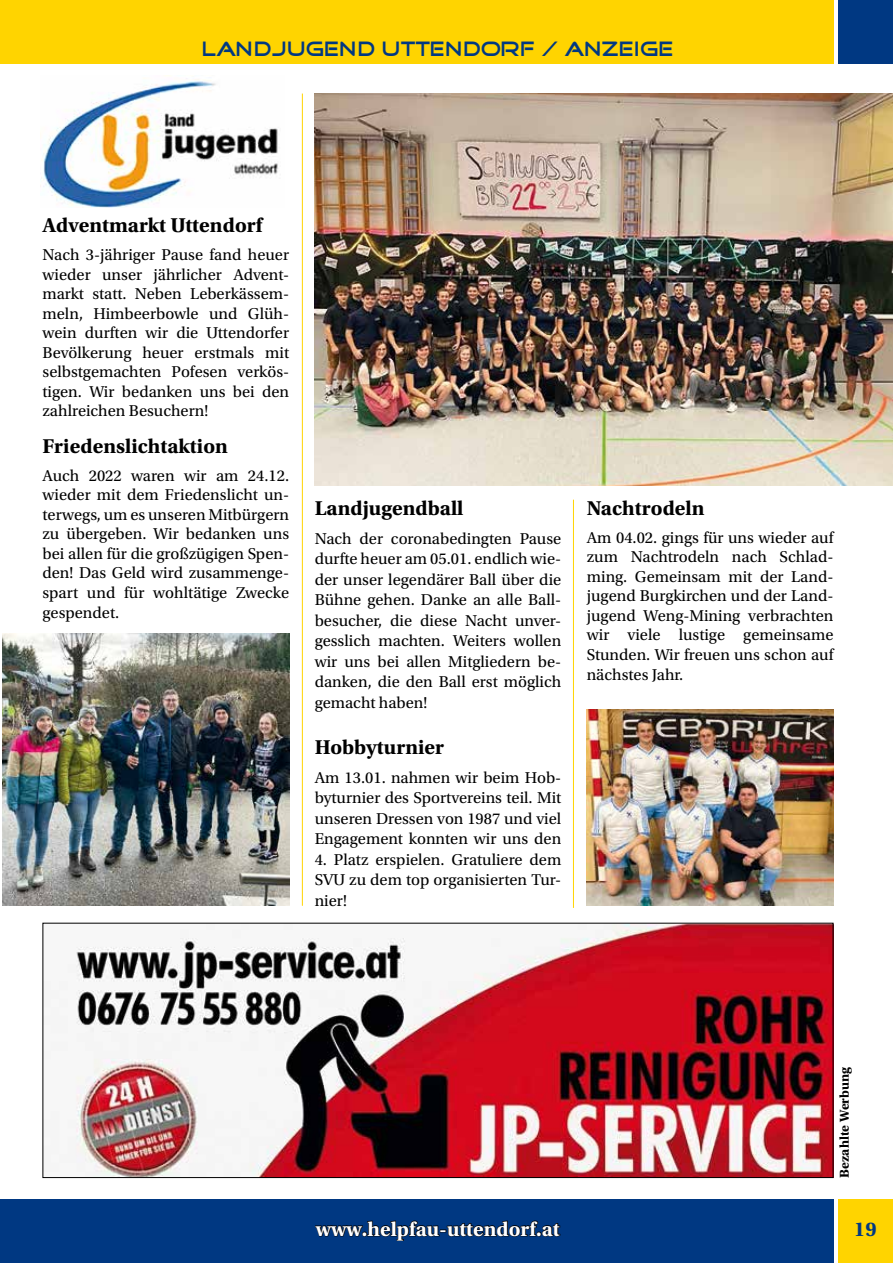
<style>
.page{position:relative;width:893px;height:1263px;background:#fff}
.page>*{position:absolute;margin:0;border:0;box-sizing:border-box;transform-origin:0 0}
.t1{font:700 21px "Utopia Std";color:#000}
.t2{font:21px "Good Times";color:#003882}
.t3{font:700 21px "Utopia Std";color:#fff}
.t4{font:700 21px "Utopia Std";color:#003882}
.t5{font:16.5px/19.5px "Utopia Std";color:#000;text-align:justify}
.t6{font:700 13.5px "Utopia Std";color:#000}
</style>
<div class="page">
<div style="left:0;top:0;width:833px;height:64px;background:#ffd400"></div>
<div style="left:0;top:1199px;width:833px;height:64px;background:#003882"></div>
<div style="left:838px;top:1199px;width:55px;height:64px;background:#ffd400"></div>
<svg style="left:315px;top:1220px;width:246px;height:21px"></svg>
<div style="left:838px;top:0;width:55px;height:64px;background:#003882"></div>
<img style="left:315px;top:94px;width:578px;height:392px">
<img style="left:75px;top:925px;width:756px;height:251px">
<div style="left:43px;top:923px;width:790px;height:255px;border:1px solid #000"></div>
<img style="left:40px;top:75px;width:238px;height:133px">
<hr style="left:302px;top:94px;width:1px;height:812px;background:#ffd400">
<hr style="left:573px;top:500px;width:1px;height:408px;background:#ffd400">
<img style="left:2px;top:634px;width:287px;height:272px">
<img style="left:587px;top:709px;width:246px;height:197px">
<p class="t2" style="left:202px;top:39px;width:473px">LANDJUGEND UTTENDORF / ANZEIGE</p>
<p class="t1" style="left:43px;top:213px;width:221px">Adventmarkt Uttendorf</p>
<p class="t5" style="left:43px;top:245px;width:248px">Nach 3-jähriger Pause fand heuer wieder unser jährlicher Advent&shy;markt statt. Neben Leberkässem&shy;meln, Himbeerbowle und Glüh&shy;wein durften wir die Uttendorfer Bevölkerung heuer erstmals mit selbstgemachten Pofesen verkös&shy;tigen. Wir bedanken uns bei den zahlreichen Besuchern!</p>
<p class="t1" style="left:43px;top:434px;width:187px">Friedenslichtaktion</p>
<p class="t5" style="left:43px;top:466px;width:248px">Auch 2022 waren wir am 24.12. wieder mit dem Friedenslicht un&shy;terwegs, um es unseren Mitbürgern zu übergeben. Wir bedanken uns bei allen für die großzügigen Spen&shy;den! Das Geld wird zusammenge&shy;spart und für wohltätige Zwecke gespendet.</p>
<p class="t1" style="left:315px;top:496px;width:150px">Landjugendball</p>
<p class="t5" style="left:315px;top:529px;width:248px;line-height:20.5px">Nach der coronabedingten Pause durfte heuer am 05.01. endlich wie&shy;der unser legendärer Ball über die Bühne gehen. Danke an alle Ball&shy;besucher, die diese Nacht unver&shy;gesslich machten. Weiters wollen wir uns bei allen Mitgliedern be&shy;danken, die den Ball erst möglich gemacht haben!</p>
<p class="t1" style="left:315px;top:735px;width:131px">Hobbyturnier</p>
<p class="t5" style="left:315px;top:768px;width:248px;line-height:20.5px">Am 13.01. nahmen wir beim Hob&shy;byturnier des Sportvereins teil. Mit unseren Dressen von 1987 und viel Engagement konnten wir uns den</p>
<p class="t5" style="left:315px;top:849px;width:248px;line-height:20.5px">4. Platz erspielen. Gratuliere dem SVU zu dem top organisierten Tur&shy;nier!</p>
<p class="t1" style="left:587px;top:496px;width:119px">Nachtrodeln</p>
<p class="t5" style="left:587px;top:528px;width:248px">Am 04.02. gings für uns wieder auf zum Nachtrodeln nach Schlad&shy;ming. Gemeinsam mit der Land&shy;jugend Burgkirchen und der Land&shy;jugend Weng-Mining verbrachten wir viele lustige gemeinsame Stunden. Wir freuen uns schon auf nächstes Jahr.</p>
<p class="t6" style="left:837px;top:1178px;width:112px;rotate:-90deg">Bezahlte Werbung</p>
<p class="t3" style="left:316px;top:1217px;width:246px">www.helpfau-uttendorf.at</p>
<p class="t4" style="left:854px;top:1217px;width:24px">19</p>
</div>
